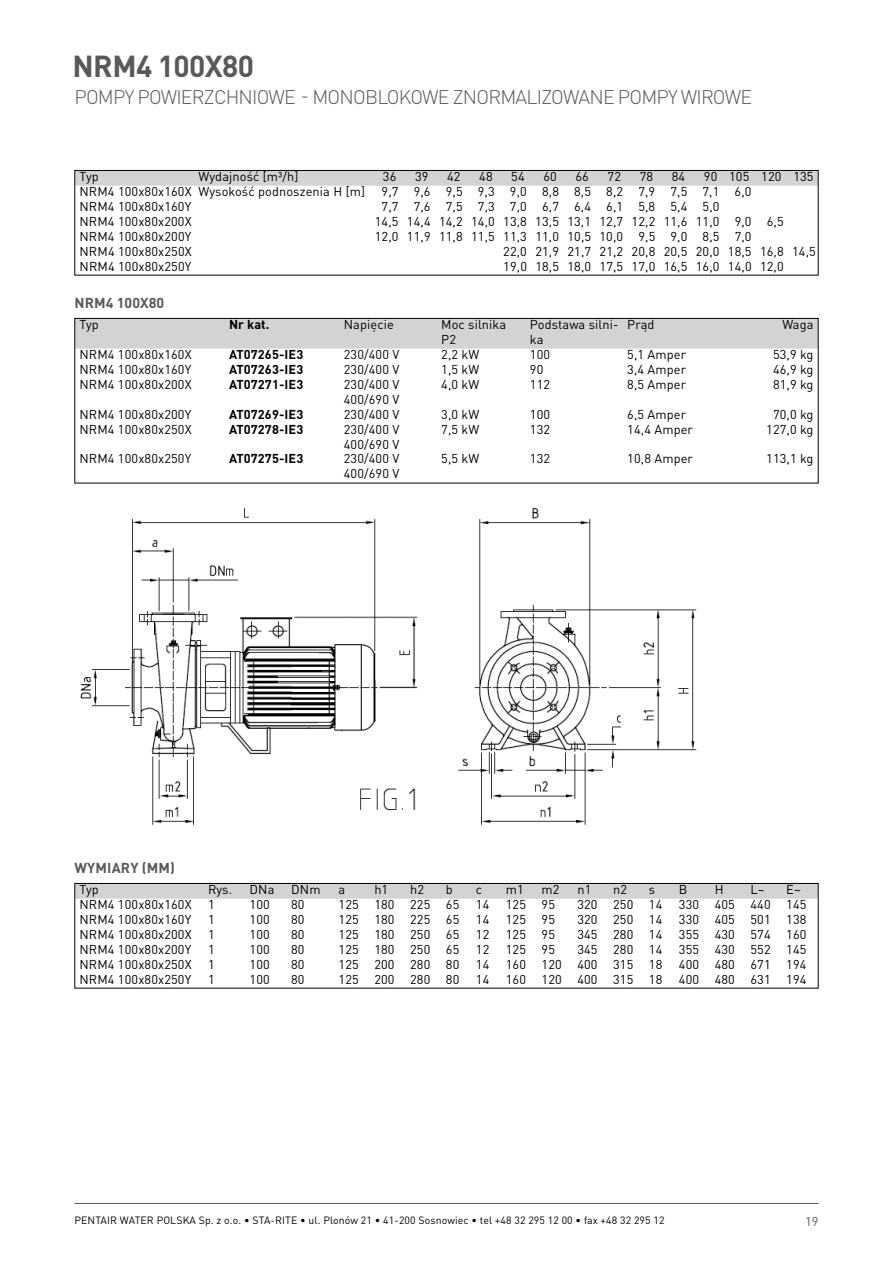
<style>
.page{position:relative;width:893px;height:1263px;background:#fff}
.page>*{position:absolute;margin:0;border:0;box-sizing:border-box;transform-origin:0 0}
.t1{font:700 30px "DIN Pro";letter-spacing:-.02em;color:#58595b}
.t2{font:300 19.5px "DIN Pro";letter-spacing:-.04em;color:#58595b}
.t3{font:700 14.25px "DIN Pro";letter-spacing:.01em;color:#58595b}
.t4{font:12.75px/15px "DIN Pro";letter-spacing:.01em;color:#000}
.t5{font:700 12.75px "DIN Pro";letter-spacing:.01em;color:#000}
.t6{font:12.75px "DIN Pro";color:#58595b}
.t7{font:10.5px "DIN Pro";letter-spacing:.01em;color:#000}
</style>
<div class="page">
<hr style="left:74px;top:1203px;width:745px;height:1px;background:#58595b">
<svg style="left:76px;top:172px;width:741px;height:14px;background:#d1d3d4"></svg>
<div style="left:74px;top:170px;width:745px;height:105px;border:1px solid #000"></div>
<div style="left:76px;top:320px;width:741px;height:29px;background:#d1d3d4"></div>
<div style="left:74px;top:318px;width:745px;height:165px;border:1px solid #000"></div>
<svg style="left:76px;top:885px;width:741px;height:14px;background:#d1d3d4"></svg>
<div style="left:74px;top:883px;width:745px;height:105px;border:1px solid #000"></div>
<img style="left:80px;top:508px;width:338px;height:317px">
<img style="left:458px;top:507px;width:239px;height:318px">
<h1 class="t1" style="left:72px;top:41px;width:183px">NRM4 100X80</h1>
<h2 class="t2" style="left:75px;top:82px;width:679px">POMPY POWIERZCHNIOWE - MONOBLOKOWE ZNORMALIZOWANE POMPY WIROWE</h2>
<p class="t4" style="left:79px;top:168px;width:21px">Typ</p>
<p class="t4" style="left:199px;top:168px;width:101px">Wydajność [m³/h]</p>
<p class="t4" style="left:383px;top:168px;width:15px">36</p>
<p class="t4" style="left:415px;top:168px;width:15px">39</p>
<p class="t4" style="left:447px;top:168px;width:15px">42</p>
<p class="t4" style="left:479px;top:168px;width:15px">48</p>
<p class="t4" style="left:511px;top:168px;width:15px">54</p>
<p class="t4" style="left:543px;top:168px;width:15px">60</p>
<p class="t4" style="left:575px;top:168px;width:15px">66</p>
<p class="t4" style="left:608px;top:168px;width:15px">72</p>
<p class="t4" style="left:640px;top:168px;width:15px">78</p>
<p class="t4" style="left:672px;top:168px;width:15px">84</p>
<p class="t4" style="left:704px;top:168px;width:111px">90 105 120 135</p>
<p class="t4" style="left:79px;top:183px;width:287px">NRM4 100x80x160X Wysokość podnoszenia H [m]</p>
<p class="t4" style="left:382px;top:183px;width:371px">9,7 9,6 9,5 9,3 9,0 8,8 8,5 8,2 7,9 7,5 7,1 6,0</p>
<p class="t4" style="left:79px;top:198px;width:113px">NRM4 100x80x160Y</p>
<p class="t4" style="left:382px;top:198px;width:339px">7,7 7,6 7,5 7,3 7,0 6,7 6,4 6,1 5,8 5,4 5,0</p>
<p class="t4" style="left:79px;top:213px;width:114px">NRM4 100x80x200X</p>
<p class="t4" style="left:375px;top:213px;width:410px">14,5 14,4 14,2 14,0 13,8 13,5 13,1 12,7 12,2 11,6 11,0 9,0 6,5</p>
<p class="t4" style="left:80px;top:227px;width:113px">NRM4 100x80x200Y</p>
<p class="t4" style="left:375px;top:227px;width:378px">12,0 11,9 11,8 11,5 11,3 11,0 10,5 10,0 9,5 9,0 8,5 7,0</p>
<p class="t4" style="left:80px;top:242px;width:114px">NRM4 100x80x250X</p>
<p class="t4" style="left:503px;top:242px;width:314px">22,0 21,9 21,7 21,2 20,8 20,5 20,0 18,5 16,8 14,5</p>
<p class="t4" style="left:80px;top:257px;width:113px">NRM4 100x80x250Y</p>
<p class="t4" style="left:503px;top:257px;width:282px">19,0 18,5 18,0 17,5 17,0 16,5 16,0 14,0 12,0</p>
<p class="t3" style="left:74px;top:291px;width:91px">NRM4 100X80</p>
<p class="t4" style="left:79px;top:316px;width:21px">Typ</p>
<p class="t5" style="left:229px;top:314px;width:42px">Nr kat.</p>
<p class="t4" style="left:344px;top:316px;width:52px">Napięcie</p>
<p class="t4" style="left:441px;top:316px;width:66px">Moc silnika<br>P2</p>
<p class="t4" style="left:530px;top:316px;width:90px">Podstawa silni&shy;ka</p>
<p class="t4" style="left:627px;top:316px;width:29px">Prąd</p>
<p class="t4" style="left:782px;top:316px;width:33px">Waga</p>
<p class="t4" style="left:79px;top:346px;width:114px">NRM4 100x80x160X</p>
<p class="t5" style="left:229px;top:344px;width:76px">AT07265-IE3</p>
<p class="t4" style="left:344px;top:346px;width:57px">230/400 V</p>
<p class="t4" style="left:441px;top:346px;width:40px">2,2 kW</p>
<p class="t4" style="left:530px;top:346px;width:22px">100</p>
<p class="t4" style="left:627px;top:346px;width:60px">5,1 Amper</p>
<p class="t4" style="left:773px;top:346px;width:42px">53,9 kg</p>
<p class="t4" style="left:79px;top:361px;width:113px">NRM4 100x80x160Y</p>
<p class="t5" style="left:229px;top:359px;width:76px">AT07263-IE3</p>
<p class="t4" style="left:344px;top:361px;width:57px">230/400 V</p>
<p class="t4" style="left:441px;top:361px;width:40px">1,5 kW</p>
<p class="t4" style="left:530px;top:361px;width:15px">90</p>
<p class="t4" style="left:627px;top:361px;width:60px">3,4 Amper</p>
<p class="t4" style="left:773px;top:361px;width:42px">46,9 kg</p>
<p class="t4" style="left:79px;top:376px;width:114px">NRM4 100x80x200X</p>
<p class="t5" style="left:229px;top:374px;width:76px">AT07271-IE3</p>
<p class="t4" style="left:344px;top:376px;width:57px">230/400 V<br>400/690 V</p>
<p class="t4" style="left:441px;top:376px;width:40px">4,0 kW</p>
<p class="t4" style="left:530px;top:376px;width:22px">112</p>
<p class="t4" style="left:627px;top:376px;width:60px">8,5 Amper</p>
<p class="t4" style="left:773px;top:376px;width:42px">81,9 kg</p>
<p class="t4" style="left:79px;top:405px;width:113px">NRM4 100x80x200Y</p>
<p class="t5" style="left:229px;top:403px;width:76px">AT07269-IE3</p>
<p class="t4" style="left:344px;top:405px;width:57px">230/400 V</p>
<p class="t4" style="left:441px;top:405px;width:40px">3,0 kW</p>
<p class="t4" style="left:530px;top:405px;width:22px">100</p>
<p class="t4" style="left:627px;top:405px;width:60px">6,5 Amper</p>
<p class="t4" style="left:773px;top:405px;width:42px">70,0 kg</p>
<p class="t4" style="left:79px;top:420px;width:114px">NRM4 100x80x250X</p>
<p class="t5" style="left:229px;top:418px;width:76px">AT07278-IE3</p>
<p class="t4" style="left:344px;top:420px;width:57px">230/400 V<br>400/690 V</p>
<p class="t4" style="left:441px;top:420px;width:40px">7,5 kW</p>
<p class="t4" style="left:530px;top:420px;width:22px">132</p>
<p class="t4" style="left:627px;top:420px;width:67px">14,4 Amper</p>
<p class="t4" style="left:766px;top:420px;width:49px">127,0 kg</p>
<p class="t4" style="left:79px;top:450px;width:113px">NRM4 100x80x250Y</p>
<p class="t5" style="left:229px;top:448px;width:76px">AT07275-IE3</p>
<p class="t4" style="left:344px;top:450px;width:57px">230/400 V<br>400/690 V</p>
<p class="t4" style="left:441px;top:450px;width:40px">5,5 kW</p>
<p class="t4" style="left:530px;top:450px;width:22px">132</p>
<p class="t4" style="left:627px;top:450px;width:67px">10,8 Amper</p>
<p class="t4" style="left:766px;top:450px;width:49px">113,1 kg</p>
<p class="t3" style="left:74px;top:856px;width:102px">WYMIARY (MM)</p>
<p class="t4" style="left:79px;top:881px;width:21px">Typ</p>
<p class="t4" style="left:208px;top:881px;width:26px">Rys.</p>
<p class="t4" style="left:250px;top:881px;width:26px">DNa</p>
<p class="t4" style="left:291px;top:881px;width:31px">DNm</p>
<p class="t4" style="left:339px;top:881px;width:8px">a</p>
<p class="t4" style="left:374px;top:881px;width:15px">h1</p>
<p class="t4" style="left:410px;top:881px;width:15px">h2</p>
<p class="t4" style="left:446px;top:881px;width:8px">b</p>
<p class="t4" style="left:476px;top:881px;width:8px">c</p>
<p class="t4" style="left:506px;top:881px;width:19px">m1</p>
<p class="t4" style="left:542px;top:881px;width:19px">m2</p>
<p class="t4" style="left:577px;top:881px;width:15px">n1</p>
<p class="t4" style="left:613px;top:881px;width:15px">n2</p>
<p class="t4" style="left:649px;top:881px;width:8px">s</p>
<p class="t4" style="left:679px;top:881px;width:10px">B</p>
<p class="t4" style="left:715px;top:881px;width:10px">H</p>
<p class="t4" style="left:750px;top:881px;width:16px">L~</p>
<p class="t4" style="left:786px;top:881px;width:16px">E~</p>
<p class="t4" style="left:79px;top:896px;width:114px">NRM4 100x80x160X</p>
<p class="t4" style="left:208px;top:896px;width:8px">1</p>
<p class="t4" style="left:250px;top:896px;width:22px">100</p>
<p class="t4" style="left:291px;top:896px;width:15px">80</p>
<p class="t4" style="left:339px;top:896px;width:122px">125 180 225 65</p>
<p class="t4" style="left:476px;top:896px;width:15px">14</p>
<p class="t4" style="left:506px;top:896px;width:51px">125 95</p>
<p class="t4" style="left:577px;top:896px;width:86px">320 250 14</p>
<p class="t4" style="left:679px;top:896px;width:129px">330 405 440 145</p>
<p class="t4" style="left:79px;top:911px;width:113px">NRM4 100x80x160Y</p>
<p class="t4" style="left:208px;top:911px;width:8px">1</p>
<p class="t4" style="left:250px;top:911px;width:22px">100</p>
<p class="t4" style="left:291px;top:911px;width:15px">80</p>
<p class="t4" style="left:339px;top:911px;width:122px">125 180 225 65</p>
<p class="t4" style="left:476px;top:911px;width:15px">14</p>
<p class="t4" style="left:506px;top:911px;width:51px">125 95</p>
<p class="t4" style="left:577px;top:911px;width:86px">320 250 14</p>
<p class="t4" style="left:679px;top:911px;width:129px">330 405 501 138</p>
<p class="t4" style="left:79px;top:925px;width:114px">NRM4 100x80x200X</p>
<p class="t4" style="left:208px;top:925px;width:8px">1</p>
<p class="t4" style="left:250px;top:925px;width:22px">100</p>
<p class="t4" style="left:291px;top:925px;width:15px">80</p>
<p class="t4" style="left:339px;top:925px;width:122px">125 180 250 65</p>
<p class="t4" style="left:476px;top:925px;width:15px">12</p>
<p class="t4" style="left:506px;top:925px;width:51px">125 95</p>
<p class="t4" style="left:577px;top:925px;width:86px">345 280 14</p>
<p class="t4" style="left:679px;top:925px;width:129px">355 430 574 160</p>
<p class="t4" style="left:79px;top:940px;width:113px">NRM4 100x80x200Y</p>
<p class="t4" style="left:208px;top:940px;width:8px">1</p>
<p class="t4" style="left:250px;top:940px;width:22px">100</p>
<p class="t4" style="left:291px;top:940px;width:15px">80</p>
<p class="t4" style="left:339px;top:940px;width:122px">125 180 250 65</p>
<p class="t4" style="left:476px;top:940px;width:15px">12</p>
<p class="t4" style="left:506px;top:940px;width:51px">125 95</p>
<p class="t4" style="left:577px;top:940px;width:86px">345 280 14</p>
<p class="t4" style="left:679px;top:940px;width:129px">355 430 552 145</p>
<p class="t4" style="left:79px;top:955px;width:114px">NRM4 100x80x250X</p>
<p class="t4" style="left:208px;top:955px;width:8px">1</p>
<p class="t4" style="left:250px;top:955px;width:22px">100</p>
<p class="t4" style="left:291px;top:955px;width:15px">80</p>
<p class="t4" style="left:339px;top:955px;width:122px">125 200 280 80</p>
<p class="t4" style="left:476px;top:955px;width:15px">14</p>
<p class="t4" style="left:506px;top:955px;width:158px">160 120 400 315 18</p>
<p class="t4" style="left:679px;top:955px;width:129px">400 480 671 194</p>
<p class="t4" style="left:79px;top:970px;width:113px">NRM4 100x80x250Y</p>
<p class="t4" style="left:208px;top:970px;width:8px">1</p>
<p class="t4" style="left:250px;top:970px;width:22px">100</p>
<p class="t4" style="left:291px;top:970px;width:15px">80</p>
<p class="t4" style="left:339px;top:970px;width:122px">125 200 280 80</p>
<p class="t4" style="left:476px;top:970px;width:15px">14</p>
<p class="t4" style="left:506px;top:970px;width:158px">160 120 400 315 18</p>
<p class="t4" style="left:679px;top:970px;width:129px">400 480 631 194</p>
<p class="t7" style="left:74px;top:1212px;width:592px">PENTAIR WATER POLSKA Sp. z o.o. • STA-RITE • ul. Plonów 21 • 41-200 Sosnowiec • tel +48 32 295 12 00 • fax +48 32 295 12</p>
<p class="t6" style="left:805px;top:1211px;width:15px">19</p>
</div>
